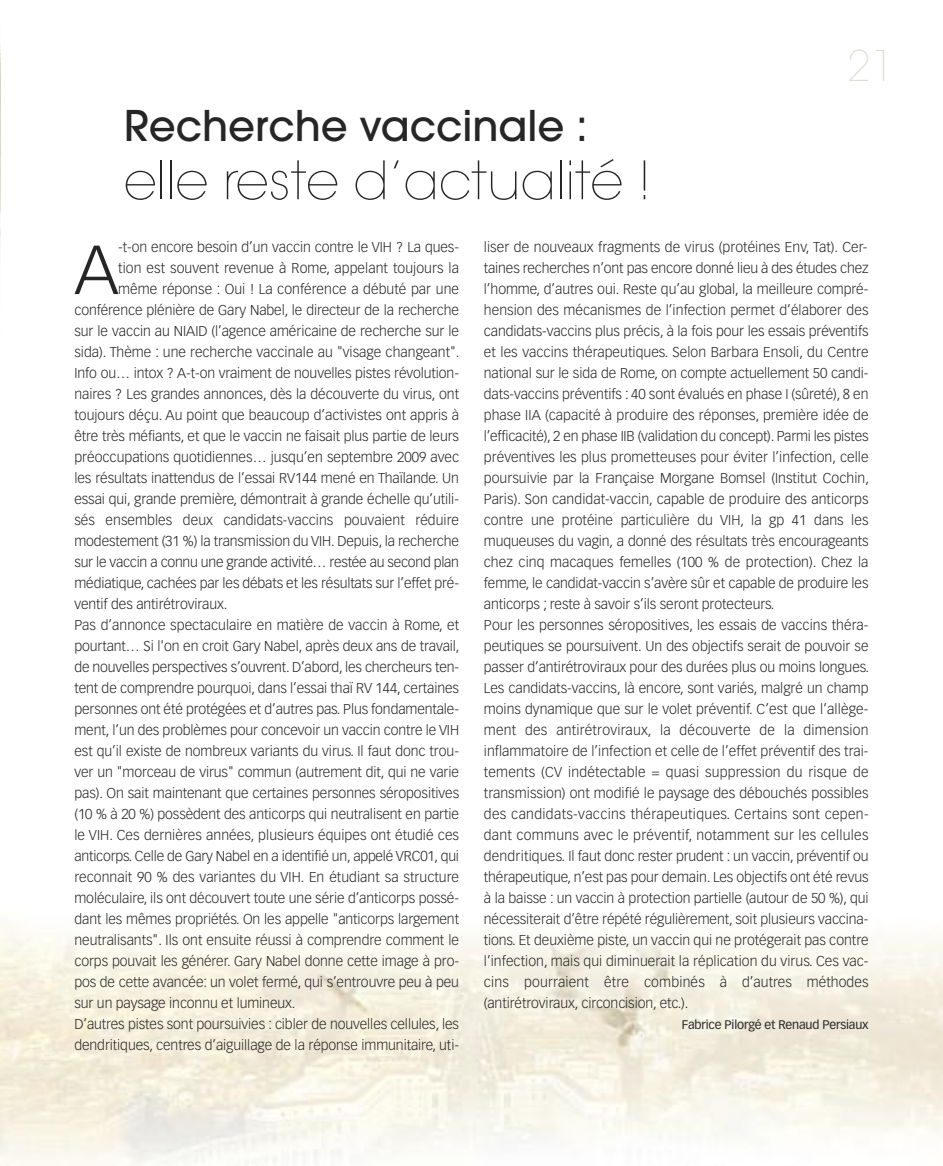
<style>
.page{position:relative;width:943px;height:1166px;background:#fff}
.page>*{position:absolute;margin:0;border:0;box-sizing:border-box;transform-origin:0 0}
.t1{font:300 68.08px "Vectora LH";color:#272627}
.t2{font:200 52.5px "Avant Garde";color:#272627}
.t3{font:500 42px "Avant Garde";color:#272627}
.t4{font:200 42px "Avant Garde";color:#dbded2}
.t5{font:300 14px/21px "Vectora LH";letter-spacing:-.005em;color:#272627}
.t6{font:12.25px "Vectora LH";letter-spacing:-.015em;color:#272627}
</style>
<div class="page">
<img style="left:0;top:44px;width:1px;height:225px">
<h3 class="t3" style="left:124px;top:110px;width:465px">Recherche vaccinale :</h3>
<h2 class="t2" style="left:124px;top:160px;width:528px">elle reste d’actualité !</h2>
<h3 class="t4" style="left:847px;top:50px;width:49px">21</h3>
<h1 class="t1" style="left:74px;top:241px;width:46px">A</h1>
<p class="t5" style="left:118px;top:237px;width:342px">-t-on encore besoin d’un vaccin contre le VIH ? La ques-</p>
<p class="t5" style="left:118px;top:258px;width:342px">tion est souvent revenue à Rome, appelant toujours la</p>
<p class="t5" style="left:118px;top:279px;width:342px">même réponse : Oui ! La conférence a débuté par une</p>
<p class="t5" style="left:74px;top:300px;width:386px">conférence plénière de Gary Nabel, le directeur de la recherche</p>
<p class="t5" style="left:74px;top:321px;width:386px">sur le vaccin au NIAID (l’agence américaine de recherche sur le</p>
<p class="t5" style="left:74px;top:342px;width:386px">sida). Thème : une recherche vaccinale au "visage changeant".</p>
<p class="t5" style="left:74px;top:363px;width:386px">Info ou… intox ? A-t-on vraiment de nouvelles pistes révolution-</p>
<p class="t5" style="left:74px;top:384px;width:386px">naires ? Les grandes annonces, dès la découverte du virus, ont</p>
<p class="t5" style="left:74px;top:405px;width:386px">toujours déçu. Au point que beaucoup d’activistes ont appris à</p>
<p class="t5" style="left:74px;top:426px;width:386px">être très méfiants, et que le vaccin ne faisait plus partie de leurs</p>
<p class="t5" style="left:74px;top:447px;width:386px">préoccupations quotidiennes… jusqu’en septembre 2009 avec</p>
<p class="t5" style="left:74px;top:468px;width:386px">les résultats inattendus de l’essai RV144 mené en Thaïlande. Un</p>
<p class="t5" style="left:74px;top:489px;width:386px">essai qui, grande première, démontrait à grande échelle qu’utili-</p>
<p class="t5" style="left:74px;top:510px;width:386px">sés ensembles deux candidats-vaccins pouvaient réduire</p>
<p class="t5" style="left:74px;top:531px;width:386px">modestement (31 %) la transmission du VIH. Depuis, la recherche</p>
<p class="t5" style="left:74px;top:552px;width:386px">sur le vaccin a connu une grande activité… restée au second plan</p>
<p class="t5" style="left:74px;top:573px;width:386px">médiatique, cachées par les débats et les résultats sur l’effet pré-</p>
<p class="t5" style="left:74px;top:594px;width:154px">ventif des antirétroviraux.</p>
<p class="t5" style="left:74px;top:615px;width:386px">Pas d’annonce spectaculaire en matière de vaccin à Rome, et</p>
<p class="t5" style="left:74px;top:636px;width:386px">pourtant… Si l'on en croit Gary Nabel, après deux ans de travail,</p>
<p class="t5" style="left:74px;top:657px;width:386px">de nouvelles perspectives s’ouvrent. D’abord, les chercheurs ten-</p>
<p class="t5" style="left:74px;top:678px;width:386px">tent de comprendre pourquoi, dans l’essai thaï RV 144, certaines</p>
<p class="t5" style="left:74px;top:699px;width:386px">personnes ont été protégées et d’autres pas. Plus fondamentale-</p>
<p class="t5" style="left:74px;top:720px;width:386px">ment, l’un des problèmes pour concevoir un vaccin contre le VIH</p>
<p class="t5" style="left:74px;top:741px;width:386px">est qu’il existe de nombreux variants du virus. Il faut donc trou-</p>
<p class="t5" style="left:74px;top:762px;width:386px">ver un "morceau de virus" commun (autrement dit, qui ne varie</p>
<p class="t5" style="left:74px;top:783px;width:386px">pas). On sait maintenant que certaines personnes séropositives</p>
<p class="t5" style="left:74px;top:804px;width:386px">(10 % à 20 %) possèdent des anticorps qui neutralisent en partie</p>
<p class="t5" style="left:74px;top:825px;width:386px">le VIH. Ces dernières années, plusieurs équipes ont étudié ces</p>
<p class="t5" style="left:74px;top:846px;width:386px">anticorps. Celle de Gary Nabel en a identifié un, appelé VRC01, qui</p>
<p class="t5" style="left:74px;top:867px;width:386px">reconnait 90 % des variantes du VIH. En étudiant sa structure</p>
<p class="t5" style="left:74px;top:888px;width:386px">moléculaire, ils ont découvert toute une série d’anticorps possé-</p>
<p class="t5" style="left:74px;top:909px;width:386px">dant les mêmes propriétés. On les appelle "anticorps largement</p>
<p class="t5" style="left:74px;top:930px;width:386px">neutralisants". Ils ont ensuite réussi à comprendre comment le</p>
<p class="t5" style="left:74px;top:951px;width:386px">corps pouvait les générer. Gary Nabel donne cette image à pro-</p>
<p class="t5" style="left:74px;top:972px;width:386px">pos de cette avancée: un volet fermé, qui s’entrouvre peu à peu</p>
<p class="t5" style="left:74px;top:993px;width:222px">sur un paysage inconnu et lumineux.</p>
<p class="t5" style="left:74px;top:1014px;width:386px">D’autres pistes sont poursuivies : cibler de nouvelles cellules, les</p>
<p class="t5" style="left:74px;top:1035px;width:386px">dendritiques, centres d’aiguillage de la réponse immunitaire, uti-</p>
<p class="t5" style="left:484px;top:237px;width:386px">liser de nouveaux fragments de virus (protéines Env, Tat). Cer&shy;taines recherches n’ont pas encore donné lieu à des études chez l’homme, d’autres oui. Reste qu’au global, la meilleure compré&shy;hension des mécanismes de l’infection permet d’élaborer des candidats-vaccins plus précis, à la fois pour les essais préventifs et les vaccins thérapeutiques. Selon Barbara Ensoli, du Centre national sur le sida de Rome, on compte actuellement 50 candi&shy;dats-vaccins préventifs : 40 sont évalués en phase I (sûreté), 8 en phase IIA (capacité à produire des réponses, première idée de l’efficacité), 2 en phase IIB (validation du concept). Parmi les pistes préventives les plus prometteuses pour éviter l’infection, celle poursuivie par la Française Morgane Bomsel (Institut Cochin, Paris). Son candidat-vaccin, capable de produire des anticorps contre une protéine particulière du VIH, la gp 41 dans les muqueuses du vagin, a donné des résultats très encourageants chez cinq macaques femelles (100 % de protection). Chez la femme, le candidat-vaccin s’avère sûr et capable de produire les anticorps ; reste à savoir s’ils seront protecteurs.<br>Pour les personnes séropositives, les essais de vaccins théra&shy;peutiques se poursuivent. Un des objectifs serait de pouvoir se passer d’antirétroviraux pour des durées plus ou moins longues.<br>Les candidats-vaccins, là encore, sont variés, malgré un champ moins dynamique que sur le volet préventif. C’est que l’allège&shy;ment des antirétroviraux, la découverte de la dimension inflammatoire de l’infection et celle de l’effet préventif des trai&shy;tements (CV indétectable = quasi suppression du risque de transmission) ont modifié le paysage des débouchés possibles des candidats-vaccins thérapeutiques. Certains sont cepen&shy;dant communs avec le préventif, notamment sur les cellules dendritiques. Il faut donc rester prudent : un vaccin, préventif ou thérapeutique, n’est pas pour demain. Les objectifs ont été revus à la baisse : un vaccin à protection partielle (autour de 50 %), qui nécessiterait d’être répété régulièrement, soit plusieurs vaccina&shy;tions. Et deuxième piste, un vaccin qui ne protégerait pas contre l’infection, mais qui diminuerait la réplication du virus. Ces vac&shy;cins pourraient être combinés à d’autres méthodes (antirétroviraux, circoncision, etc.).</p>
<p class="t6" style="left:682px;top:1019px;width:188px">Fabrice Pilorgé et Renaud Persiaux</p>
</div>
